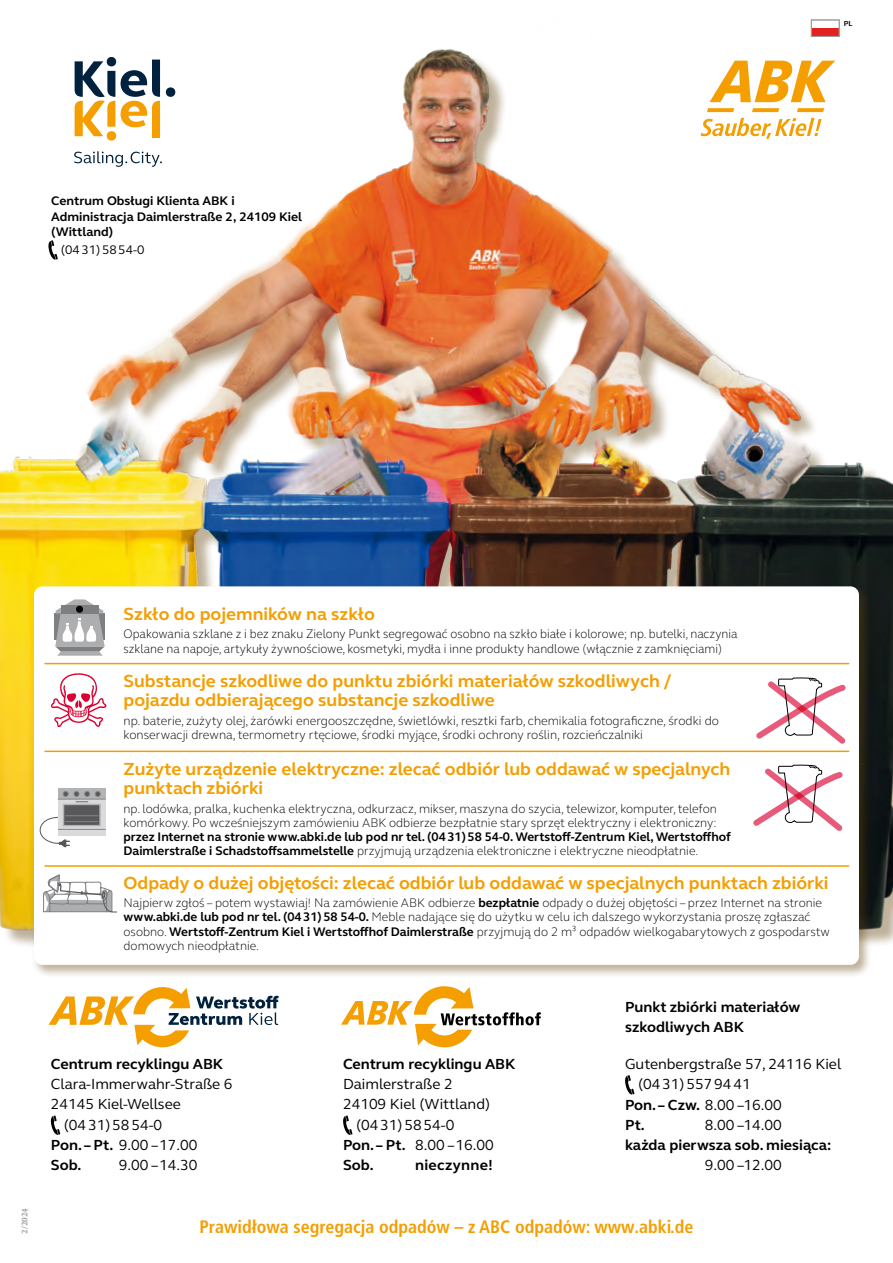
<style>
.page{position:relative;width:893px;height:1263px;background:#fff}
.page>*{position:absolute;margin:0;border:0;box-sizing:border-box;transform-origin:0 0}
.t1{font:700 18px/19.5px "FS Elliot";color:#f49e00}
.t2{font:700 condensed 18px "Frutiger LT Pro";color:#f49e00}
.t3{font:15px "FS Elliot";color:#000}
.t4{font:700 15px/20.2px "FS Elliot";color:#000}
.t5{font:700 15px "FS Elliot";letter-spacing:.02em;color:#000}
.t6{font:300 12.75px/14.2px "FS Elliot";color:#000}
.t7{font:700 12.75px/15.6px "FS Elliot";color:#000}
.t8{font:300 12.75px/14.2px "FS Elliot";color:#000;scale:.95 1}
.t9{font:12.75px "FS Elliot";color:#000}
.t10{font:700 9px "Minion Pro";color:#9c9e9f}
.t11{font:700 7.5px "FS Elliot";color:#000}
.s1{font-weight:300}
.s2{font-weight:700}
</style>
<div class="page">
<img style="left:0;top:19px;width:893px;height:912px">
<div style="left:32px;top:584px;width:840px;height:394px;background:#5f3f06;opacity:.4"></div>
<div style="left:34px;top:586px;width:825px;height:379px;background:#fff;border-radius:9px"></div>
<svg style="left:51px;top:673px;width:55px;height:54px"></svg>
<div style="left:54px;top:613px;width:51px;height:27px;background:#7e7f81"></div>
<svg style="left:55px;top:599px;width:50px;height:57px"></svg>
<div style="left:58px;top:788px;width:48px;height:11px;background:#b1b3b4"></div>
<div style="left:58px;top:799px;width:48px;height:37px;background:#d9dadb"></div>
<div style="left:63px;top:804px;width:38px;height:22px;background:#58585a;border:1px solid #b1b3b4"></div>
<svg style="left:63px;top:791px;width:38px;height:11px"></svg>
<hr style="left:58px;top:829px;width:48px;height:1px;background:#848687">
<hr style="left:58px;top:799px;width:48px;height:1px;background:#848687">
<hr style="left:65px;top:821px;width:33px;height:1px;background:#848687">
<hr style="left:65px;top:815px;width:33px;height:1px;background:#848687">
<svg style="left:40px;top:816px;width:30px;height:31px"></svg>
<svg style="left:43px;top:875px;width:73px;height:37px"></svg>
<svg style="left:756px;top:678px;width:90px;height:66px"></svg>
<svg style="left:753px;top:765px;width:90px;height:66px"></svg>
<hr style="left:45px;top:663px;width:804px;height:1px;background:#f49e00">
<hr style="left:45px;top:751px;width:804px;height:1px;background:#f49e00">
<hr style="left:45px;top:865px;width:804px;height:2px;background:#f49e00">
<div style="left:811px;top:20px;width:28px;height:16px;background:#fff"></div>
<div style="left:811px;top:28px;width:28px;height:8px;background:#e32120"></div>
<div style="left:811px;top:20px;width:28px;height:17px;border:1px solid #9c9e9f"></div>
<svg style="left:625px;top:1075px;width:9px;height:19px"></svg>
<svg style="left:343px;top:1115px;width:9px;height:20px"></svg>
<svg style="left:51px;top:1115px;width:9px;height:20px"></svg>
<svg style="left:341px;top:986px;width:200px;height:61px"></svg>
<svg style="left:49px;top:987px;width:230px;height:60px"></svg>
<svg style="left:48px;top:240px;width:10px;height:20px"></svg>
<svg style="left:709px;top:61px;width:126px;height:41px"></svg>
<svg style="left:752px;top:108px;width:27px;height:4px"></svg>
<svg style="left:797px;top:108px;width:27px;height:4px"></svg>
<svg style="left:707px;top:108px;width:27px;height:4px"></svg>
<svg style="left:700px;top:118px;width:122px;height:21px"></svg>
<div style="left:107px;top:57px;width:9px;height:9px;background:#00223e;border-radius:50%"></div>
<div style="left:166px;top:87px;width:9px;height:10px;background:#00223e;border-radius:50%"></div>
<svg style="left:74px;top:151px;width:88px;height:16px"></svg>
<svg style="left:121px;top:60px;width:39px;height:78px"></svg>
<svg style="left:75px;top:61px;width:40px;height:75px"></svg>
<div style="left:107px;top:131px;width:9px;height:10px;background:#f49e00;border-radius:50%"></div>
<p class="t7" style="left:51px;top:193px;width:252px">Centrum Obsługi Klienta ABK i<br>Administracja Daimlerstraße 2, 24109 Kiel (Wittland)</p>
<p class="t9" style="left:61px;top:242px;width:85px">(0431)5854-0</p>
<p class="t11" style="left:844px;top:18px;width:10px">PL</p>
<p class="t10" style="left:18px;top:1233px;width:27px;rotate:-90deg">2/2024</p>
<h1 class="t1" style="left:124px;top:604px;width:253px">Szkło do pojemników na szkło</h1>
<p class="t8" style="left:124px;top:626px;width:648px">Opakowania szklane z i bez znaku Zielony Punkt segregować osobno na szkło białe i kolorowe; np. butelki, naczynia szklane na napoje, artykuły żywnościowe, kosmetyki, mydła i inne produkty handlowe (włącznie z zamknięciami)</p>
<h1 class="t1" style="left:124px;top:671px;width:549px">Substancje szkodliwe do punktu zbiórki materiałów szkodliwych / pojazdu odbierającego substancje szkodliwe</h1>
<p class="t6" style="left:124px;top:713px;width:597px">np. baterie, zużyty olej, żarówki energooszczędne, świetlówki, resztki farb, chemikalia fotograficzne, środki do konserwacji drewna, termometry rtęciowe, środki myjące, środki ochrony roślin, rozcieńczalniki</p>
<h1 class="t1" style="left:124px;top:758px;width:608px">Zużyte urządzenie elektryczne: zlecać odbiór lub oddawać w specjalnych punktach zbiórki</h1>
<p class="t6" style="left:124px;top:801px;width:595px">np. lodówka, pralka, kuchenka elektryczna, odkurzacz, mikser, maszyna do szycia, telewizor, komputer, telefon komórkowy. Po wcześniejszym zamówieniu ABK odbierze bezpłatnie stary sprzęt elektryczny i elektroniczny:</p>
<p class="t7" style="left:124px;top:829px;width:609px;line-height:14.2px">przez Internet na stronie www.abki.de lub pod nr tel. (0431)58 54-0. Wertstoff-Zentrum Kiel, Wertstoffhof<br>Daimlerstraße i Schadstoffsammelstelle <span class="s1">przyjmują urządzenia elektroniczne i elektryczne nieodpłatnie.</span></p>
<p class="t6" style="left:124px;top:895px;width:708px">Najpierw zgłoś – potem wystawiaj! Na zamówienie ABK odbierze <span class="s2">bezpłatnie</span> odpady o dużej objętości – przez Internet na stronie <span class="s2">www.abki.de lub pod nr tel. (0431)58 54-0.</span> Meble nadające się do użytku w celu ich dalszego wykorzystania proszę zgłaszać osobno. <span class="s2">Wertstoff-Zentrum Kiel i Wertstoffhof Daimlerstraße</span> przyjmują do 2 m³ odpadów wielkogabarytowych z gospodarstw domowych nieodpłatnie.</p>
<h1 class="t1" style="left:124px;top:872px;width:707px">Odpady o dużej objętości: zlecać odbiór lub oddawać w specjalnych punktach zbiórki</h1>
<p class="t4" style="left:51px;top:1053px;width:174px">Centrum recyklingu ABK</p>
<p class="t3" style="left:51px;top:1074px;width:183px">Clara-Immerwahr-Straße 6</p>
<p class="t3" style="left:51px;top:1094px;width:131px">24145 Kiel-Wellsee</p>
<p class="t3" style="left:64px;top:1114px;width:100px">(0431)5854-0</p>
<p class="t3" style="left:51px;top:1135px;width:148px"><span class="s2">Pon. – Pt.</span> 9.00 –17.00</p>
<p class="t4" style="left:51px;top:1155px;width:32px">Sob.</p>
<p class="t3" style="left:119px;top:1155px;width:80px">9.00 –14.30</p>
<p class="t4" style="left:343px;top:1053px;width:174px">Centrum recyklingu ABK</p>
<p class="t3" style="left:343px;top:1074px;width:111px">Daimlerstraße 2</p>
<p class="t3" style="left:343px;top:1094px;width:149px">24109 Kiel (Wittland)</p>
<p class="t3" style="left:356px;top:1114px;width:100px">(0431)5854-0</p>
<p class="t3" style="left:343px;top:1135px;width:152px"><span class="s2">Pon. – Pt.</span> 8.00 –16.00</p>
<p class="t4" style="left:343px;top:1155px;width:32px">Sob.</p>
<p class="t5" style="left:415px;top:1155px;width:79px">nieczynne!</p>
<p class="t4" style="left:625px;top:997px;width:177px">Punkt zbiórki materiałów szkodliwych ABK</p>
<p class="t3" style="left:625px;top:1054px;width:218px">Gutenbergstraße 57, 24116 Kiel</p>
<p class="t3" style="left:638px;top:1074px;width:114px">(0431)5579441</p>
<p class="t3" style="left:625px;top:1094px;width:158px"><span class="s2">Pon. – Czw.</span> 8.00 –16.00</p>
<p class="t4" style="left:625px;top:1114px;width:21px">Pt.</p>
<p class="t3" style="left:705px;top:1115px;width:78px">8.00 –14.00</p>
<p class="t4" style="left:625px;top:1135px;width:208px">każda pierwsza sob. miesiąca:</p>
<p class="t3" style="left:705px;top:1155px;width:78px">9.00 –12.00</p>
<h1 class="t2" style="left:200px;top:1216px;width:495px">Prawidłowa segregacja odpadów – z ABC odpadów: www.abki.de</h1>
</div>
